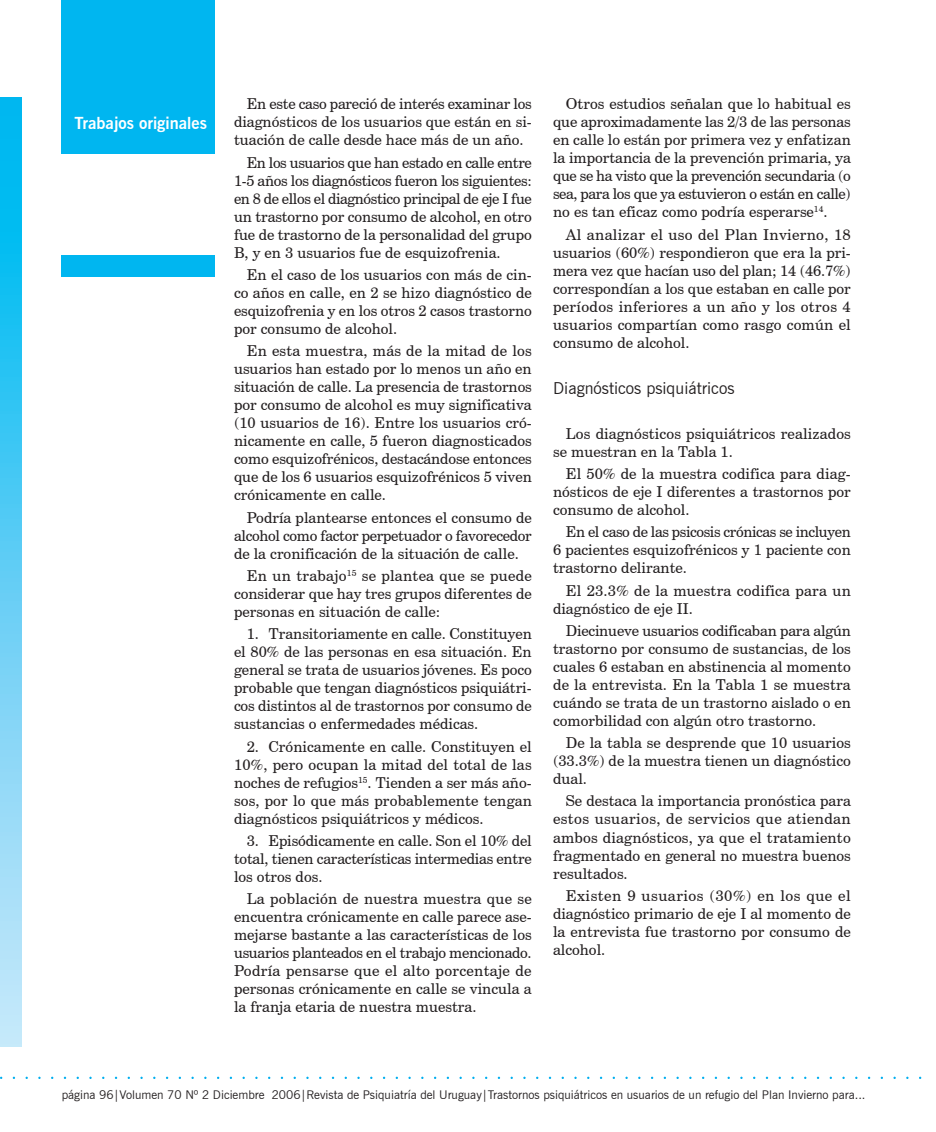
<style>
.page{position:relative;width:936px;height:1132px;background:#fff}
.page>*{position:absolute;margin:0;border:0;box-sizing:border-box;transform-origin:0 0}
.t1{font:16.5px "News Gothic BT";color:#231f20}
.t2{font:700 16.5px "News Gothic BT";color:#fff}
.t3{font:15px/18px "Century Schoolbook BT";color:#231f20;text-align:justify}
.t4{font:12px "News Gothic BT";color:#231f20}
</style>
<div class="page">
<div style="left:62px;top:0;width:153px;height:153px;background:#00b6f0"></div>
<div style="left:0;top:98px;width:21px;height:948px;background:linear-gradient(to bottom,#00b5f0,#cee8fa)"></div>
<div style="left:62px;top:255px;width:153px;height:21px;background:#00b6f0"></div>
<p class="t2" style="left:74px;top:113px;width:134px">Trabajos originales</p>
<p class="t3" style="left:234px;top:95px;width:299px;text-indent:13px">En este caso pareció de interés examinar los diagnósticos de los usuarios que están en si&shy;tuación de calle desde hace más de un año.</p>
<p class="t3" style="left:234px;top:153px;width:299px;text-indent:13px">En los usuarios que han estado en calle entre 1-5 años los diagnósticos fueron los siguientes: en 8 de ellos el diagnóstico principal de eje I fue un trastorno por consumo de alcohol, en otro fue de trastorno de la personalidad del grupo B, y en 3 usuarios fue de esquizofrenia.</p>
<p class="t3" style="left:234px;top:265px;width:299px;text-indent:13px">En el caso de los usuarios con más de cin&shy;co años en calle, en 2 se hizo diagnóstico de esquizofrenia y en los otros 2 casos trastorno por consumo de alcohol.</p>
<p class="t3" style="left:234px;top:341px;width:299px;text-indent:13px">En esta muestra, más de la mitad de los usuarios han estado por lo menos un año en situación de calle. La presencia de trastornos por consumo de alcohol es muy significativa (10 usuarios de 16). Entre los usuarios cró&shy;nicamente en calle, 5 fueron diagnosticados como esquizofrénicos, destacándose entonces que de los 6 usuarios esquizofrénicos 5 viven crónicamente en calle.</p>
<p class="t3" style="left:234px;top:508px;width:299px;text-indent:13px">Podría plantearse entonces el consumo de alcohol como factor perpetuador o favorecedor de la cronificación de la situación de calle.</p>
<p class="t3" style="left:234px;top:566px;width:299px;text-indent:13px">En un trabajo<sup>15</sup> se plantea que se puede considerar que hay tres grupos diferentes de personas en situación de calle:</p>
<p class="t3" style="left:234px;top:624px;width:299px;text-indent:13px">1. Transitoriamente en calle. Constituyen el 80% de las personas en esa situación. En general se trata de usuarios jóvenes. Es poco probable que tengan diagnósticos psiquiátri&shy;cos distintos al de trastornos por consumo de sustancias o enfermedades médicas.</p>
<p class="t3" style="left:234px;top:736px;width:299px;text-indent:13px">2. Crónicamente en calle. Constituyen el 10%, pero ocupan la mitad del total de las noches de refugios<sup>15</sup>. Tienden a ser más año&shy;sos, por lo que más probablemente tengan diagnósticos psiquiátricos y médicos.</p>
<p class="t3" style="left:234px;top:831px;width:299px;text-indent:13px">3. Episódicamente en calle. Son el 10% del total, tienen características intermedias entre los otros dos.</p>
<p class="t3" style="left:234px;top:889px;width:299px;text-indent:13px">La población de nuestra muestra que se encuentra crónicamente en calle parece ase&shy;mejarse bastante a las características de los usuarios planteados en el trabajo mencionado.<br>Podría pensarse que el alto porcentaje de personas crónicamente en calle se vincula a la franja etaria de nuestra muestra.</p>
<p class="t3" style="left:553px;top:95px;width:299px;text-indent:13px">Otros estudios señalan que lo habitual es que aproximadamente las 2/3 de las personas en calle lo están por primera vez y enfatizan la importancia de la prevención primaria, ya que se ha visto que la prevención secundaria (o sea, para los que ya estuvieron o están en calle) no es tan eficaz como podría esperarse<sup>14</sup>.</p>
<p class="t3" style="left:553px;top:225px;width:299px;text-indent:13px">Al analizar el uso del Plan Invierno, 18 usuarios (60%) respondieron que era la pri&shy;mera vez que hacían uso del plan; 14 (46.7%) correspondían a los que estaban en calle por períodos inferiores a un año y los otros 4 usuarios compartían como rasgo común el consumo de alcohol.</p>
<p class="t1" style="left:553px;top:378px;width:183px">Diagnósticos psiquiátricos</p>
<p class="t3" style="left:553px;top:424px;width:299px;text-indent:13px">Los diagnósticos psiquiátricos realizados se muestran en la Tabla 1.</p>
<p class="t3" style="left:553px;top:464px;width:299px;text-indent:13px">El 50% de la muestra codifica para diag&shy;nósticos de eje I diferentes a trastornos por consumo de alcohol.</p>
<p class="t3" style="left:553px;top:522px;width:299px;text-indent:13px">En el caso de las psicosis crónicas se incluyen 6 pacientes esquizofrénicos y 1 paciente con trastorno delirante.</p>
<p class="t3" style="left:553px;top:581px;width:299px;text-indent:13px">El 23.3% de la muestra codifica para un diagnóstico de eje II.</p>
<p class="t3" style="left:553px;top:621px;width:299px;text-indent:13px">Diecinueve usuarios codificaban para algún trastorno por consumo de sustancias, de los cuales 6 estaban en abstinencia al momento de la entrevista. En la Tabla 1 se muestra cuándo se trata de un trastorno aislado o en comorbilidad con algún otro trastorno.</p>
<p class="t3" style="left:553px;top:733px;width:299px;text-indent:13px">De la tabla se desprende que 10 usuarios (33.3%) de la muestra tienen un diagnóstico dual.</p>
<p class="t3" style="left:553px;top:791px;width:299px;text-indent:13px">Se destaca la importancia pronóstica para estos usuarios, de servicios que atiendan ambos diagnósticos, ya que el tratamiento fragmentado en general no muestra buenos resultados.</p>
<p class="t3" style="left:553px;top:886px;width:299px;text-indent:13px">Existen 9 usuarios (30%) en los que el diagnóstico primario de eje I al momento de la entrevista fue trastorno por consumo de alcohol.</p>
<p class="t4" style="left:62px;top:1086px;width:805px">página 96|Volumen 70 Nº 2 Diciembre 2006|Revista de Psiquiatría del Uruguay|Trastornos psiquiátricos en usuarios de un refugio del Plan Invierno para...</p>
</div>
